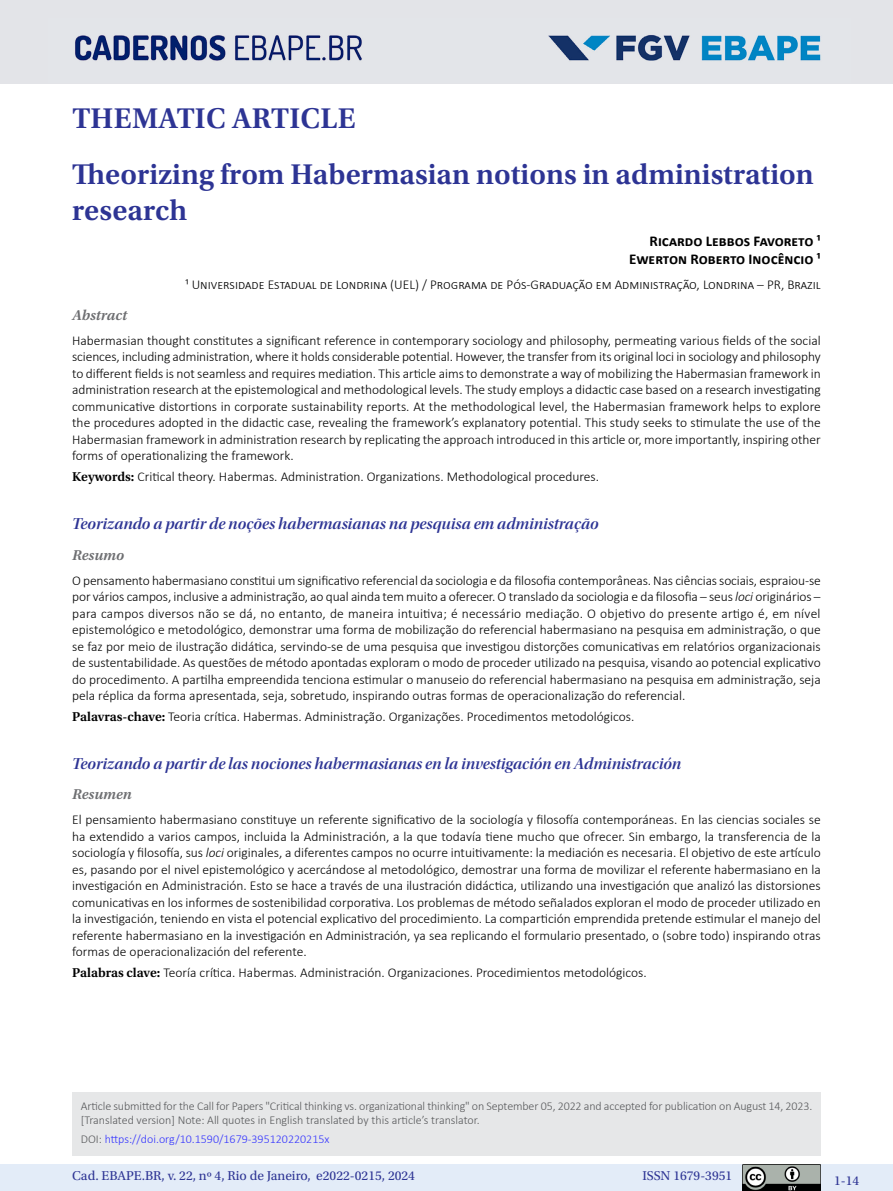
<style>
.page{position:relative;width:893px;height:1191px;background:#fff}
.page>*{position:absolute;margin:0;border:0;box-sizing:border-box;transform-origin:0 0}
.t1{font:600 30px/55.5px "Utopia Std";color:#2d3494}
.t2{font:16.5px "Utopia Std Semibold Disp It";color:#2d3494}
.t3{font:700 15px/18px "Calibri";color:#000;text-align:right}
.t4{font:italic 600 15px "Utopia Std";color:#6d6e71}
.t5{font:300 13.5px/16.5px "Calibri";color:#000;text-align:justify}
.t6{font:13.5px "Utopia Std";color:#2d3494}
.t7{font:300 12px/14.4px "Calibri";letter-spacing:-.01em;color:#58595b}
.t8{font:300 12px "Calibri";color:#33f}
.s1{font-family:"Utopia Std";font-weight:600}
.s2{font-style:italic}
.s3{color:#58595b}
</style>
<div class="page">
<div style="left:0;top:1164px;width:893px;height:27px;background:#e3ecf8"></div>
<img style="left:743px;top:1164px;width:78px;height:27px">
<div style="left:0;top:0;width:893px;height:84px;background:#e3e4e8"></div>
<img style="left:75px;top:35px;width:746px;height:26px">
<div style="left:72px;top:1092px;width:749px;height:64px;background:#e6e7e8"></div>
<h1 class="t1" style="left:72px;top:91px;width:743px">THEMATIC ARTICLE<br>Theorizing from Habermasian notions in administration</h1>
<h1 class="t1" style="left:72px;top:183px;width:116px">research</h1>
<p class="t3" style="left:629px;top:232px;width:193px">Ricardo Lebbos Favoreto ¹<br>Ewerton Roberto Inocêncio ¹</p>
<p class="t5" style="left:185px;top:276px;width:637px">¹ Universidade Estadual de Londrina (UEL) / Programa de Pós-Graduação em Administração, Londrina – PR, Brazil</p>
<p class="t4" style="left:72px;top:306px;width:57px">Abstract</p>
<p class="t5" style="left:72px;top:332px;width:750px">Habermasian thought constitutes a significant reference in contemporary sociology and philosophy, permeating various fields of the social sciences, including administration, where it holds considerable potential. However, the transfer from its original loci in sociology and philosophy to different fields is not seamless and requires mediation. This article aims to demonstrate a way of mobilizing the Habermasian framework in administration research at the epistemological and methodological levels. The study employs a didactic case based on a research investigating communicative distortions in corporate sustainability reports. At the methodological level, the Habermasian framework helps to explore the procedures adopted in the didactic case, revealing the framework’s explanatory potential. This study seeks to stimulate the use of the Habermasian framework in administration research by replicating the approach introduced in this article or, more importantly, inspiring other forms of operationalizing the framework.</p>
<p class="t5" style="left:72px;top:468px;width:528px"><span class="s1">Keywords:</span> Critical theory. Habermas. Administration. Organizations. Methodological procedures.</p>
<p class="t2" style="left:72px;top:514px;width:528px">Teorizando a partir de noções habermasianas na pesquisa em administração</p>
<p class="t4" style="left:72px;top:546px;width:53px">Resumo</p>
<p class="t5" style="left:72px;top:572px;width:750px">O pensamento habermasiano constitui um significativo referencial da sociologia e da filosofia contemporâneas. Nas ciências sociais, espraiou-se por vários campos, inclusive a administração, ao qual ainda tem muito a oferecer. O translado da sociologia e da filosofia – seus <span class="s2">loci</span> originários – para campos diversos não se dá, no entanto, de maneira intuitiva; é necessário mediação. O objetivo do presente artigo é, em nível epistemológico e metodológico, demonstrar uma forma de mobilização do referencial habermasiano na pesquisa em administração, o que se faz por meio de ilustração didática, servindo-se de uma pesquisa que investigou distorções comunicativas em relatórios organizacionais de sustentabilidade. As questões de método apontadas exploram o modo de proceder utilizado na pesquisa, visando ao potencial explicativo do procedimento. A partilha empreendida tenciona estimular o manuseio do referencial habermasiano na pesquisa em administração, seja pela réplica da forma apresentada, seja, sobretudo, inspirando outras formas de operacionalização do referencial.</p>
<p class="t5" style="left:72px;top:708px;width:564px"><span class="s1">Palavras-chave:</span> Teoria crítica. Habermas. Administração. Organizações. Procedimentos metodológicos.</p>
<p class="t2" style="left:72px;top:754px;width:610px">Teorizando a partir de las nociones habermasianas en la investigación en Administración</p>
<p class="t4" style="left:72px;top:786px;width:61px">Resumen</p>
<p class="t5" style="left:72px;top:811px;width:750px">El pensamiento habermasiano constituye un referente significativo de la sociología y filosofía contemporáneas. En las ciencias sociales se ha extendido a varios campos, incluida la Administración, a la que todavía tiene mucho que ofrecer. Sin embargo, la transferencia de la sociología y filosofía, sus <span class="s2">loci</span> originales, a diferentes campos no ocurre intuitivamente: la mediación es necesaria. El objetivo de este artículo es, pasando por el nivel epistemológico y acercándose al metodológico, demostrar una forma de movilizar el referente habermasiano en la investigación en Administración. Esto se hace a través de una ilustración didáctica, utilizando una investigación que analizó las distorsiones comunicativas en los informes de sostenibilidad corporativa. Los problemas de método señalados exploran el modo de proceder utilizado en la investigación, teniendo en vista el potencial explicativo del procedimiento. La compartición emprendida pretende estimular el manejo del referente habermasiano en la investigación en Administración, ya sea replicando el formulario presentado, o (sobre todo) inspirando otras formas de operacionalización del referente.</p>
<p class="t5" style="left:72px;top:964px;width:576px"><span class="s1">Palabras clave:</span> Teoría crítica. Habermas. Administración. Organizaciones. Procedimientos metodológicos.</p>
<p class="t7" style="left:81px;top:1098px;width:733px">Article submitted for the Call for Papers "Critical thinking vs. organizational thinking" on September 05, 2022 and accepted for publication on August 14, 2023. [Translated version] Note: All quotes in English translated by this article’s translator.</p>
<p class="t8" style="left:81px;top:1131px;width:250px"><span class="s3">DOI:</span> https://doi.org/10.1590/1679-395120220215x</p>
<p class="t6" style="left:72px;top:1168px;width:344px">Cad. EBAPE.BR, v. 22, nº 4, Rio de Janeiro, e2022-0215, 2024</p>
<p class="t6" style="left:642px;top:1168px;width:91px">ISSN 1679-3951</p>
<p class="t6" style="left:834px;top:1173px;width:27px">1-14</p>
</div>
